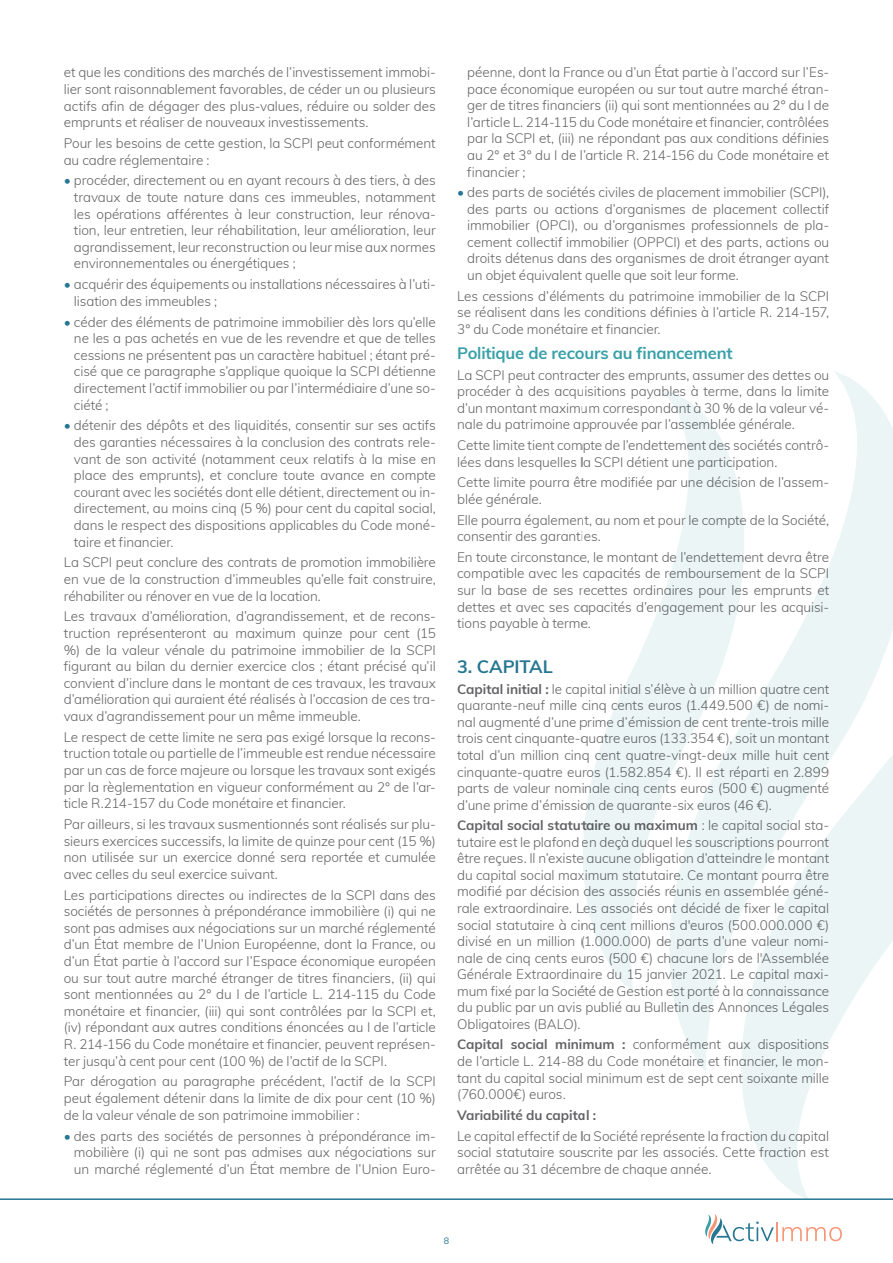
<style>
.page{position:relative;width:893px;height:1263px;background:#fff}
.page>*{position:absolute;margin:0;border:0;box-sizing:border-box;transform-origin:0 0}
.Sous_Titres_CAP{font:700 18px "Muli";color:#267792}
.Sous_titre_2{font:700 16.5px "Muli";letter-spacing:-.01em;color:#39a0a8}
.Corps_de_texte{font:300 13.5px/16.6px "Muli";letter-spacing:-.005em;color:#636366;text-align:justify}
.Corps_de_texte-2{font:700 13.5px "Muli";letter-spacing:-.005em;color:#636366}
.t1{font:9px "Muli";color:#267792}
.s1{color:#267792}
.s2{font-weight:700}
</style>
<div class="page">
<svg style="left:583px;top:390px;width:86px;height:601px"></svg>
<svg style="left:669px;top:371px;width:224px;height:701px;fill:#eff7f8"></svg>
<svg style="left:741px;top:486px;width:152px;height:712px;fill:#ebf5f6"></svg>
<svg style="left:705px;top:1214px;width:137px;height:30px"></svg>
<hr style="left:0;top:1198px;width:893px;height:2px;background:#267792">
<p class="Corps_de_texte" style="left:64px;top:64px;width:374px">et que les conditions des marchés de l’investissement immobi&shy;lier sont raisonnablement favorables, de céder un ou plusieurs actifs afin de dégager des plus-values, réduire ou solder des emprunts et réaliser de nouveaux investissements.</p>
<p class="Corps_de_texte" style="left:64px;top:134px;width:373px">Pour les besoins de cette gestion, la SCPI peut conformément au cadre réglementaire :</p>
<p class="Corps_de_texte" style="left:74px;top:172px;width:363px;text-indent:-10px"><span class="s1">•</span> procéder, directement ou en ayant recours à des tiers, à des travaux de toute nature dans ces immeubles, notamment les opérations afférentes à leur construction, leur rénova&shy;tion, leur entretien, leur réhabilitation, leur amélioration, leur agrandissement, leur reconstruction ou leur mise aux normes environnementales ou énergétiques ;</p>
<p class="Corps_de_texte" style="left:74px;top:275px;width:363px;text-indent:-10px"><span class="s1">•</span> acquérir des équipements ou installations nécessaires à l’uti&shy;lisation des immeubles ;</p>
<p class="Corps_de_texte" style="left:74px;top:313px;width:363px;text-indent:-10px"><span class="s1">•</span> céder des éléments de patrimoine immobilier dès lors qu’elle ne les a pas achetés en vue de les revendre et que de telles cessions ne présentent pas un caractère habituel ; étant pré&shy;cisé que ce paragraphe s’applique quoique la SCPI détienne directement l’actif immobilier ou par l’intermédiaire d’une so&shy;ciété ;</p>
<p class="Corps_de_texte" style="left:74px;top:417px;width:363px;text-indent:-10px"><span class="s1">•</span> détenir des dépôts et des liquidités, consentir sur ses actifs des garanties nécessaires à la conclusion des contrats rele&shy;vant de son activité (notamment ceux relatifs à la mise en place des emprunts), et conclure toute avance en compte courant avec les sociétés dont elle détient, directement ou in&shy;directement, au moins cinq (5 %) pour cent du capital social, dans le respect des dispositions applicables du Code moné&shy;taire et financier.</p>
<p class="Corps_de_texte" style="left:64px;top:554px;width:374px">La SCPI peut conclure des contrats de promotion immobilière en vue de la construction d’immeubles qu’elle fait construire, réhabiliter ou rénover en vue de la location.</p>
<p class="Corps_de_texte" style="left:64px;top:608px;width:374px">Les travaux d’amélioration, d’agrandissement, et de recons&shy;truction représenteront au maximum quinze pour cent (15 %) de la valeur vénale du patrimoine immobilier de la SCPI figurant au bilan du dernier exercice clos ; étant précisé qu’il convient d’inclure dans le montant de ces travaux, les travaux d’amélioration qui auraient été réalisés à l’occasion de ces tra&shy;vaux d’agrandissement pour un même immeuble.</p>
<p class="Corps_de_texte" style="left:64px;top:728px;width:374px">Le respect de cette limite ne sera pas exigé lorsque la recons&shy;truction totale ou partielle de l’immeuble est rendue nécessaire par un cas de force majeure ou lorsque les travaux sont exigés par la règlementation en vigueur conformément au 2° de l’ar&shy;ticle R.214-157 du Code monétaire et financier.</p>
<p class="Corps_de_texte" style="left:64px;top:815px;width:374px">Par ailleurs, si les travaux susmentionnés sont réalisés sur plu&shy;sieurs exercices successifs, la limite de quinze pour cent (15 %) non utilisée sur un exercice donné sera reportée et cumulée avec celles du seul exercice suivant.</p>
<p class="Corps_de_texte" style="left:64px;top:886px;width:374px">Les participations directes ou indirectes de la SCPI dans des sociétés de personnes à prépondérance immobilière (i) qui ne sont pas admises aux négociations sur un marché réglementé d’un État membre de l’Union Européenne, dont la France, ou d’un État partie à l’accord sur l’Espace économique européen ou sur tout autre marché étranger de titres financiers, (ii) qui sont mentionnées au 2° du I de l’article L. 214-115 du Code monétaire et financier, (iii) qui sont contrôlées par la SCPI et, (iv) répondant aux autres conditions énoncées au I de l’article R. 214-156 du Code monétaire et financier, peuvent représen&shy;ter jusqu’à cent pour cent (100 %) de l’actif de la SCPI.</p>
<p class="Corps_de_texte" style="left:64px;top:1073px;width:374px">Par dérogation au paragraphe précédent, l’actif de la SCPI peut également détenir dans la limite de dix pour cent (10 %) de la valeur vénale de son patrimoine immobilier :</p>
<p class="Corps_de_texte" style="left:74px;top:1127px;width:363px;text-indent:-10px"><span class="s1">•</span> des parts des sociétés de personnes à prépondérance im&shy;mobilière (i) qui ne sont pas admises aux négociations sur un marché réglementé d’un État membre de l’Union Euro-</p>
<p class="Corps_de_texte" style="left:467px;top:64px;width:363px">péenne, dont la France ou d’un État partie à l’accord sur l’Es&shy;pace économique européen ou sur tout autre marché étran&shy;ger de titres financiers (ii) qui sont mentionnées au 2° du I de l’article L. 214-115 du Code monétaire et financier, contrôlées par la SCPI et, (iii) ne répondant pas aux conditions définies au 2° et 3° du I de l’article R. 214-156 du Code monétaire et financier ;</p>
<p class="Corps_de_texte" style="left:467px;top:184px;width:363px;text-indent:-10px"><span class="s1">•</span> des parts de sociétés civiles de placement immobilier (SCPI), des parts ou actions d’organismes de placement collectif immobilier (OPCI), ou d’organismes professionnels de pla&shy;cement collectif immobilier (OPPCI) et des parts, actions ou droits détenus dans des organismes de droit étranger ayant un objet équivalent quelle que soit leur forme.</p>
<p class="Corps_de_texte" style="left:457px;top:287px;width:374px">Les cessions d’éléments du patrimoine immobilier de la SCPI se réalisent dans les conditions définies à l’article R. 214-157, 3° du Code monétaire et financier.</p>
<p class="Sous_titre_2" style="left:457px;top:341px;width:277px">Politique de recours au financement</p>
<p class="Corps_de_texte" style="left:457px;top:366px;width:374px">La SCPI peut contracter des emprunts, assumer des dettes ou procéder à des acquisitions payables à terme, dans la limite d’un montant maximum correspondant à 30 % de la valeur vé&shy;nale du patrimoine approuvée par l’assemblée générale.</p>
<p class="Corps_de_texte" style="left:457px;top:436px;width:374px">Cette limite tient compte de l’endettement des sociétés contrô&shy;lées dans lesquelles la SCPI détient une participation.</p>
<p class="Corps_de_texte" style="left:457px;top:473px;width:374px">Cette limite pourra être modifiée par une décision de l’assem&shy;blée générale.</p>
<p class="Corps_de_texte" style="left:457px;top:511px;width:373px">Elle pourra également, au nom et pour le compte de la Société, consentir des garanties.</p>
<p class="Corps_de_texte" style="left:457px;top:548px;width:374px">En toute circonstance, le montant de l’endettement devra être compatible avec les capacités de remboursement de la SCPI sur la base de ses recettes ordinaires pour les emprunts et dettes et avec ses capacités d’engagement pour les acquisi&shy;tions payable à terme.</p>
<p class="Sous_Titres_CAP" style="left:457px;top:653px;width:97px">3. CAPITAL</p>
<p class="Corps_de_texte" style="left:457px;top:680px;width:374px"><span class="s2">Capital initial :</span> le capital initial s’élève à un million quatre cent quarante-neuf mille cinq cents euros (1.449.500 €) de nomi&shy;nal augmenté d’une prime d’émission de cent trente-trois mille trois cent cinquante-quatre euros (133.354 €), soit un montant total d’un million cinq cent quatre-vingt-deux mille huit cent cinquante-quatre euros (1.582.854 €). Il est réparti en 2.899 parts de valeur nominale cinq cents euros (500 €) augmenté d’une prime d’émission de quarante-six euros (46 €).</p>
<p class="Corps_de_texte" style="left:457px;top:817px;width:374px"><span class="s2">Capital social statutaire ou maximum</span> : le capital social sta&shy;tutaire est le plafond en deçà duquel les souscriptions pourront être reçues. Il n’existe aucune obligation d’atteindre le montant du capital social maximum statutaire. Ce montant pourra être modifié par décision des associés réunis en assemblée géné&shy;rale extraordinaire. Les associés ont décidé de fixer le capital social statutaire à cinq cent millions d'euros (500.000.000 €) divisé en un million (1.000.000) de parts d’une valeur nomi&shy;nale de cinq cents euros (500 €) chacune lors de l'Assemblée Générale Extraordinaire du 15 janvier 2021. Le capital maxi&shy;mum fixé par la Société de Gestion est porté à la connaissance du public par un avis publié au Bulletin des Annonces Légales Obligatoires (BALO).</p>
<p class="Corps_de_texte" style="left:457px;top:1036px;width:374px"><span class="s2">Capital social minimum :</span> conformément aux dispositions de l’article L. 214-88 du Code monétaire et financier, le mon&shy;tant du capital social minimum est de sept cent soixante mille (760.000€) euros.</p>
<p class="Corps_de_texte-2" style="left:457px;top:1105px;width:141px">Variabilité du capital :</p>
<p class="Corps_de_texte" style="left:457px;top:1127px;width:374px">Le capital effectif de la Société représente la fraction du capital social statutaire souscrite par les associés. Cette fraction est arrêtée au 31 décembre de chaque année.</p>
<p class="t1" style="left:444px;top:1234px;width:7px">8</p>
</div>
